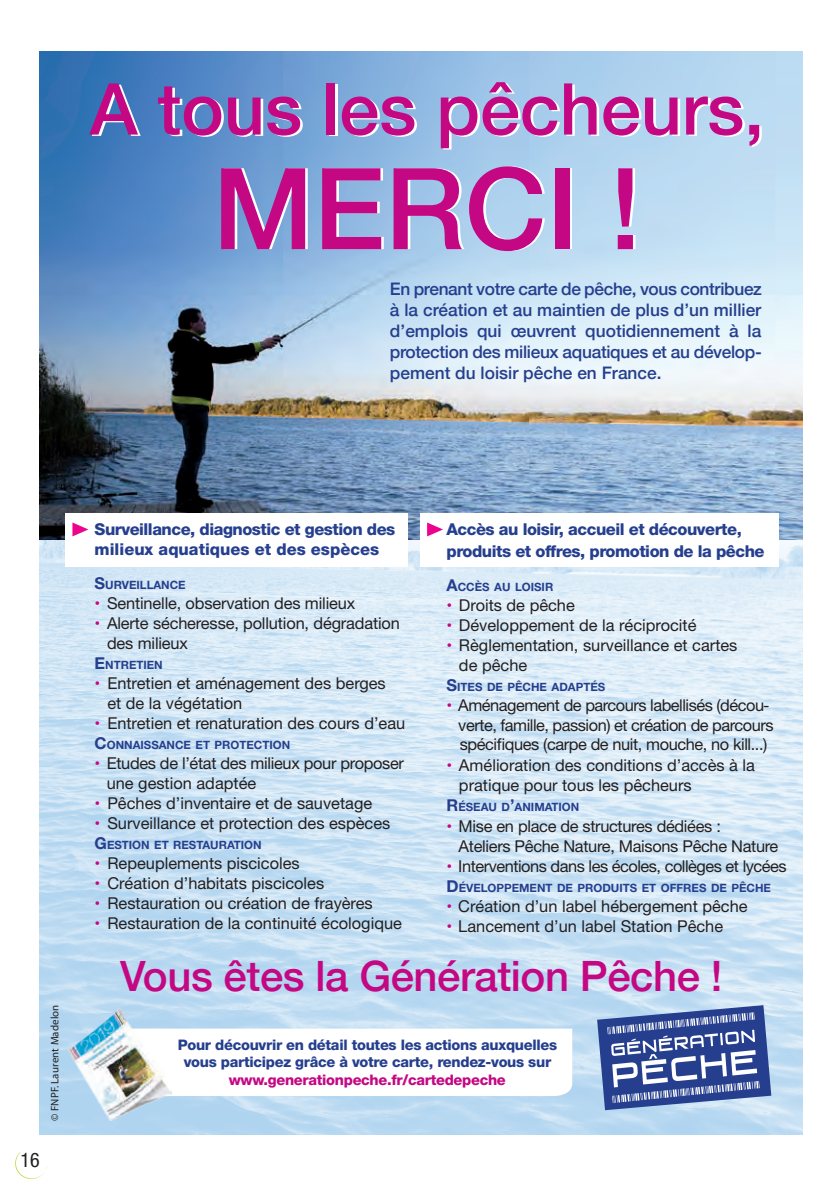
<style>
.page{position:relative;width:840px;height:1191px;background:#fff}
.page>*{position:absolute;margin:0;border:0;box-sizing:border-box;transform-origin:0 0}
.t1{font:500 113.2px "Helvetica Neue";color:#c40783}
.t2{font:500 71.6px "Helvetica Neue";color:#c40783}
.t3{font:500 41.8px "Helvetica Neue";letter-spacing:-.01em;color:#c40783}
.t4{font:condensed 20px "Helvetica Neue";color:#231f20}
.t5{font:500 17.2px/21px "Helvetica Neue";color:#253f8e;text-align:justify}
.t6{font:16.4px/20px "Helvetica Neue LT Pro";color:#231f20}
.t7{font:800 16.4px/19.6px "Helvetica Neue LT Pro";letter-spacing:-.03em;color:#253f8e}
.t8{font:16.4px/20px "Helvetica Neue LT Pro";letter-spacing:-.03em;color:#231f20;text-align:right}
.t9{font:16.4px/20px "Helvetica Neue LT Pro";letter-spacing:-.02em;color:#231f20}
.t10{font:16.4px "Helvetica Neue LT Pro";letter-spacing:-.025em;color:#231f20}
.t11{font:800 14.6px/17.4px "Helvetica Neue LT Pro";letter-spacing:-.02em;color:#253f8e;text-align:center}
.t12{font:800 14.6px "Helvetica Neue LT Pro";letter-spacing:-.02em;color:#c40783}
.t13{font:700 11.4px "Helvetica Neue LT Pro";color:#253f8e}
.t14{font:italic condensed 11px "Helvetica Neue";letter-spacing:.01em;color:#231f20}
.s1{font-size:16.4px}
.s2{font-family:"Helvetica Neue";color:#c40783}
</style>
<div class="page">
<svg style="left:15px;top:1151px;width:32px;height:28px"></svg>
<img style="left:39px;top:540px;width:763px;height:594px">
<img style="left:39px;top:52px;width:763px;height:488px">
<div style="left:65px;top:513px;width:342px;height:53px;background:#fff"></div>
<div style="left:420px;top:513px;width:358px;height:53px;background:#fff"></div>
<svg style="left:171px;top:1028px;width:401px;height:68px"></svg>
<img style="left:67px;top:1008px;width:104px;height:113px">
<svg style="left:72px;top:522px;width:16px;height:14px"></svg>
<svg style="left:427px;top:522px;width:16px;height:14px"></svg>
<svg style="left:596px;top:1005px;width:174px;height:105px;background:#687db4"></svg>
<h2 class="t2" style="left:90px;top:51px;width:675px">A tous les pêcheurs,</h2>
<h1 class="t1" style="left:213px;top:118px;width:429px">MERCI !</h1>
<p class="t5" style="left:390px;top:277px;width:373px">En prenant votre carte de pêche, vous contribuez à la création et au maintien de plus d’un millier d’emplois qui œuvrent quotidiennement à la protection des milieux aquatiques et au dévelop&shy;pement du loisir pêche en France.</p>
<p class="t14" style="left:49px;top:1121px;width:118px;rotate:-90deg">© FNPF. Laurent Madelon</p>
<p class="t4" style="left:21px;top:1148px;width:21px">16</p>
<p class="t7" style="left:95px;top:519px;width:302px">Surveillance, diagnostic et gestion des milieux aquatiques et des espèces</p>
<p class="t13" style="left:95px;top:578px;width:93px"><span class="s1">S</span>URVEILLANCE</p>
<p class="t6" style="left:95px;top:593px;width:262px"><span class="s2">•</span> Sentinelle, observation des milieux</p>
<p class="t6" style="left:107px;top:613px;width:294px;text-indent:-12px"><span class="s2">•</span> Alerte sécheresse, pollution, dégradation des milieux</p>
<p class="t13" style="left:95px;top:658px;width:70px"><span class="s1">E</span>NTRETIEN</p>
<p class="t6" style="left:107px;top:673px;width:280px;text-indent:-13px"><span class="s2">•</span> Entretien et aménagement des berges et de la végétation</p>
<p class="t6" style="left:95px;top:713px;width:312px"><span class="s2">•</span> Entretien et renaturation des cours d’eau</p>
<p class="t13" style="left:95px;top:738px;width:197px"><span class="s1">C</span>ONNAISSANCE ET PROTECTION</p>
<p class="t9" style="left:107px;top:753px;width:299px;text-indent:-12px"><span class="s2">•</span> Etudes de l’état des milieux pour proposer une gestion adaptée</p>
<p class="t6" style="left:95px;top:793px;width:279px"><span class="s2">•</span> Pêches d’inventaire et de sauvetage</p>
<p class="t6" style="left:95px;top:813px;width:297px"><span class="s2">•</span> Surveillance et protection des espèces</p>
<p class="t13" style="left:95px;top:838px;width:168px"><span class="s1">G</span>ESTION ET RESTAURATION</p>
<p class="t6" style="left:95px;top:853px;width:206px"><span class="s2">•</span> Repeuplements piscicoles</p>
<p class="t6" style="left:95px;top:873px;width:231px"><span class="s2">•</span> Création d’habitats piscicoles</p>
<p class="t6" style="left:95px;top:893px;width:279px"><span class="s2">•</span> Restauration ou création de frayères</p>
<p class="t6" style="left:95px;top:913px;width:308px"><span class="s2">•</span> Restauration de la continuité écologique</p>
<p class="t7" style="left:446px;top:518px;width:319px;line-height:21.8px">Accès au loisir, accueil et découverte, produits et offres, promotion de la pêche</p>
<p class="t13" style="left:446px;top:580px;width:108px"><span class="s1">A</span>CCÈS AU LOISIR</p>
<p class="t6" style="left:446px;top:595px;width:130px"><span class="s2">•</span> Droits de pêche</p>
<p class="t6" style="left:446px;top:615px;width:251px"><span class="s2">•</span> Développement de la réciprocité</p>
<p class="t6" style="left:458px;top:635px;width:280px;text-indent:-12px"><span class="s2">•</span> Règlementation, surveillance et cartes de pêche</p>
<p class="t13" style="left:446px;top:680px;width:160px"><span class="s1">S</span>ITES DE PÊCHE ADAPTÉS</p>
<p class="t8" style="left:446px;top:695px;width:328px"><span class="s2">•</span> Aménagement de parcours labellisés (décou&shy;verte, famille, passion) et création de parcours</p>
<p class="t6" style="left:458px;top:755px;width:297px;text-indent:-12px"><span class="s2">•</span> Amélioration des conditions d’accès à la pratique pour tous les pêcheurs</p>
<p class="t13" style="left:446px;top:800px;width:134px"><span class="s1">R</span>ÉSEAU D<span class="s1">’</span>ANIMATION</p>
<p class="t9" style="left:458px;top:815px;width:321px;text-indent:-12px"><span class="s2">•</span> Mise en place de structures dédiées :<br>Ateliers Pêche Nature, Maisons Pêche Nature</p>
<p class="t8" style="left:446px;top:855px;width:341px"><span class="s2">•</span> Interventions dans les écoles, collèges et lycées</p>
<p class="t13" style="left:446px;top:880px;width:326px"><span class="s1">D</span>ÉVELOPPEMENT DE PRODUITS ET OFFRES DE PÊCHE</p>
<p class="t6" style="left:446px;top:895px;width:302px"><span class="s2">•</span> Création d’un label hébergement pêche</p>
<p class="t6" style="left:446px;top:915px;width:278px"><span class="s2">•</span> Lancement d’un label Station Pêche</p>
<p class="t10" style="left:459px;top:734px;width:309px">spécifiques (carpe de nuit, mouche, no kill...)</p>
<h3 class="t3" style="left:120px;top:942px;width:603px">Vous êtes la Génération Pêche !</h3>
<p class="t11" style="left:178px;top:1035px;width:380px">Pour découvrir en détail toutes les actions auxquelles vous participez grâce à votre carte, rendez-vous sur</p>
<p class="t12" style="left:229px;top:1070px;width:278px">www.generationpeche.fr/cartedepeche</p>
</div>
